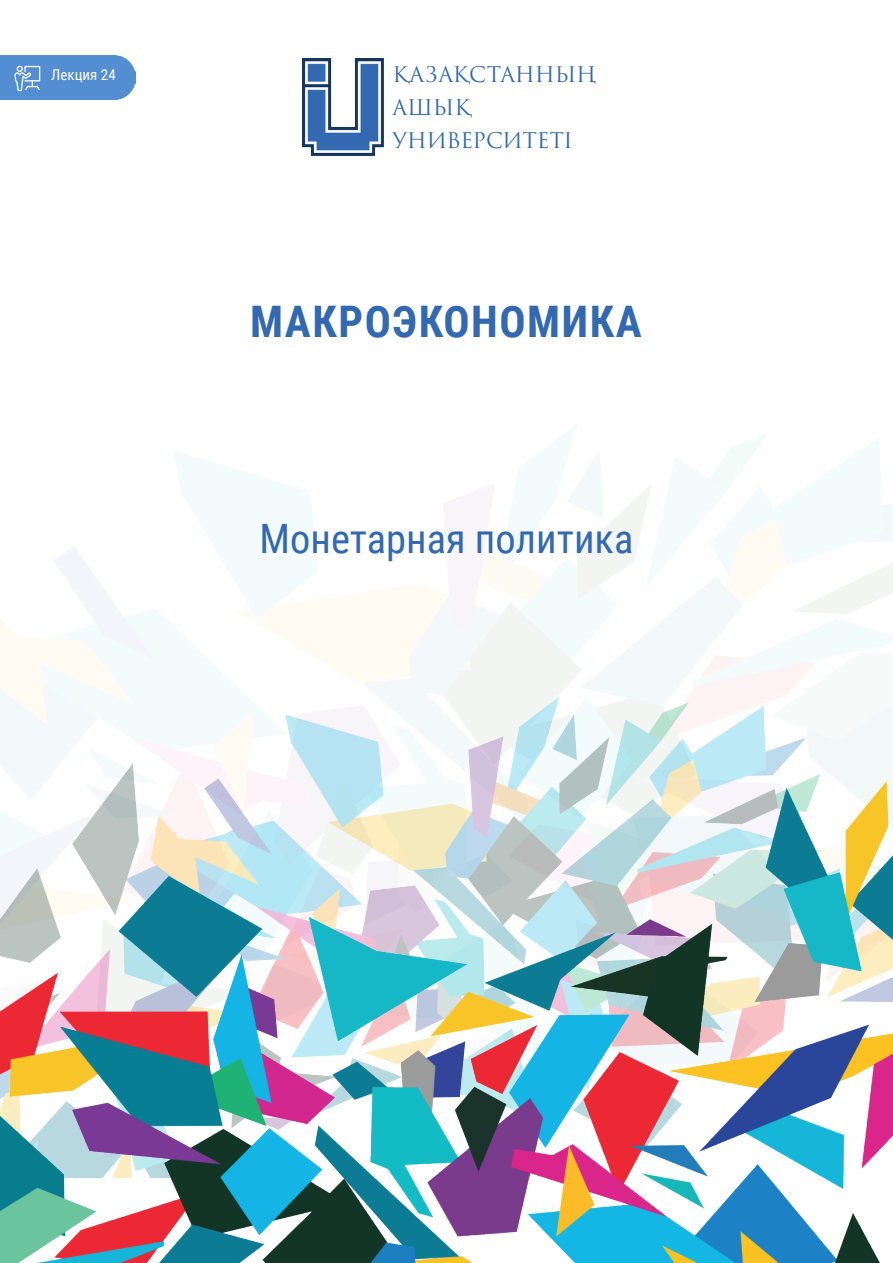
<style>
.page{position:relative;width:893px;height:1263px;background:#fff}
.page>*{position:absolute;margin:0;border:0;box-sizing:border-box;transform-origin:0 0}
.t1{font:700 43.5px "Roboto Condensed";letter-spacing:.035em;color:#3269b1}
.t2{font:40.5px "Roboto Condensed";color:#3269b1}
.t3{font:21px "Trajan Pro 3";letter-spacing:-.01em;color:#3269b1}
.t4{font:15px "Roboto Condensed";color:#fff}
</style>
<div class="page">
<img style="left:0;top:425px;width:893px;height:638px">
<img style="left:302px;top:58px;width:82px;height:98px">
<img style="left:0;top:696px;width:892px;height:33px">
<img style="left:0;top:729px;width:892px;height:534px">
<div style="left:0;top:55px;width:136px;height:45px;background:#538dd2"></div>
<svg style="left:14px;top:66px;width:26px;height:25px"></svg>
<p class="t4" style="left:51px;top:64px;width:66px">Лекция 24</p>
<p class="t3" style="left:393px;top:60px;width:205px">ҚАЗАҚСТАННЫҢ</p>
<p class="t3" style="left:393px;top:93px;width:80px">АШЫҚ</p>
<p class="t3" style="left:393px;top:126px;width:182px">УНИВЕРСИТЕТІ</p>
<p class="t1" style="left:250px;top:291px;width:393px">МАКРОЭКОНОМИКА</p>
<p class="t2" style="left:259px;top:511px;width:375px">Монетарная политика</p>
</div>
